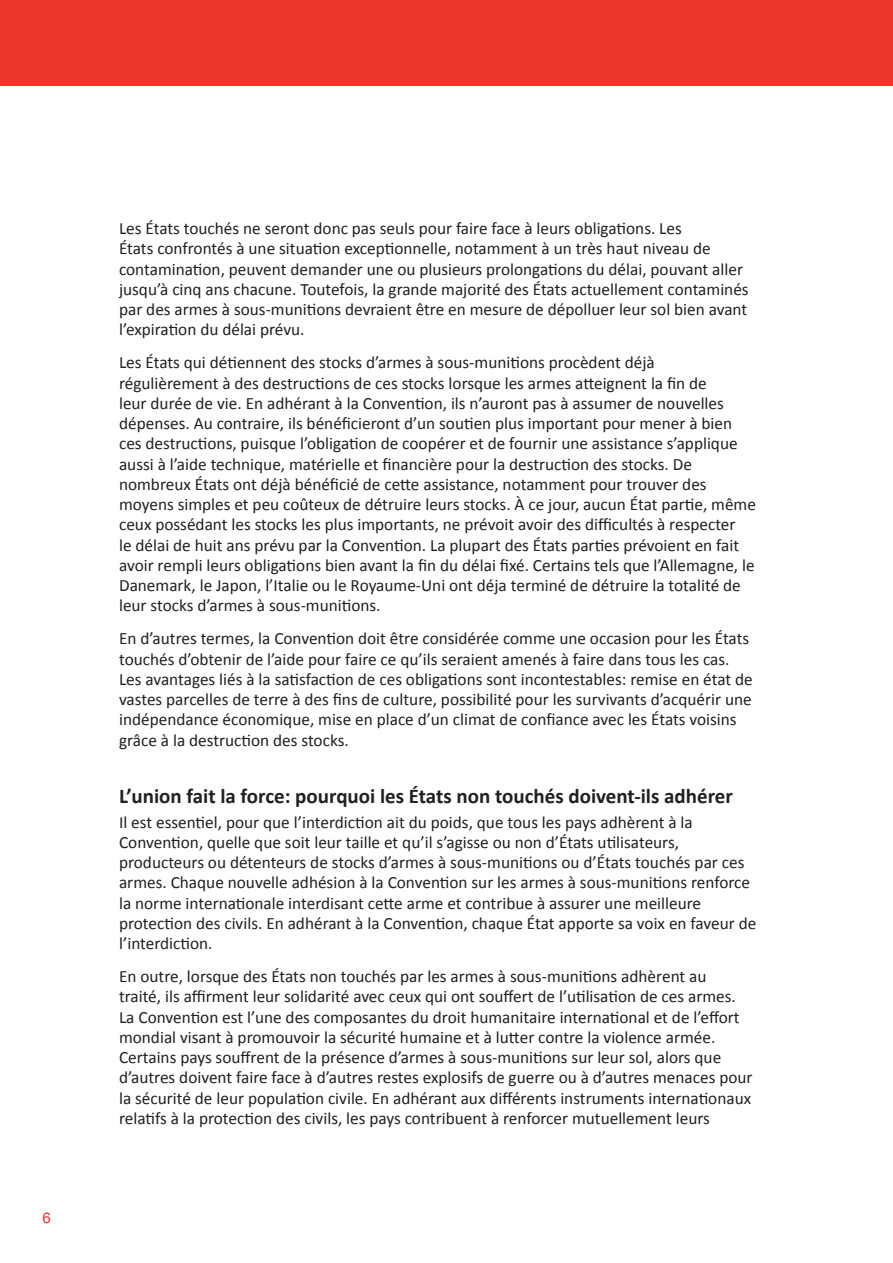
<style>
.page{position:relative;width:893px;height:1263px;background:#fff}
.page>*{position:absolute;margin:0;border:0;box-sizing:border-box;transform-origin:0 0}
.BLACK_SUB_B{font:700 21px "Calibri";color:#231f20}
.BODY_A{font:17.25px/20.2px "Calibri";color:#231f20}
.t1{font:15px "Helvetica";color:#ee3529}
</style>
<div class="page">
<div style="left:0;top:0;width:893px;height:85px;background:#ee3529"></div>
<p class="t1" style="left:43px;top:1206px;width:10px">6</p>
<p class="BODY_A" style="left:119px;top:218px;width:631px">Les États touchés ne seront donc pas seuls pour faire face à leurs obligations. Les<br>États confrontés à une situation exceptionnelle, notamment à un très haut niveau de contamination, peuvent demander une ou plusieurs prolongations du délai, pouvant aller jusqu’à cinq ans chacune. Toutefois, la grande majorité des États actuellement contaminés par des armes à sous-munitions devraient être en mesure de dépolluer leur sol bien avant l’expiration du délai prévu.</p>
<p class="BODY_A" style="left:119px;top:353px;width:638px">Les États qui détiennent des stocks d’armes à sous-munitions procèdent déjà régulièrement à des destructions de ces stocks lorsque les armes atteignent la fin de<br>leur durée de vie. En adhérant à la Convention, ils n’auront pas à assumer de nouvelles dépenses. Au contraire, ils bénéficieront d’un soutien plus important pour mener à bien ces destructions, puisque l’obligation de coopérer et de fournir une assistance s’applique aussi à l’aide technique, matérielle et financière pour la destruction des stocks. De nombreux États ont déjà bénéficié de cette assistance, notamment pour trouver des moyens simples et peu coûteux de détruire leurs stocks. À ce jour, aucun État partie, même ceux possédant les stocks les plus importants, ne prévoit avoir des difficultés à respecter<br>le délai de huit ans prévu par la Convention. La plupart des États parties prévoient en fait avoir rempli leurs obligations bien avant la fin du délai fixé. Certains tels que l’Allemagne, le Danemark, le Japon, l’Italie ou le Royaume-Uni ont déja terminé de détruire la totalité de leur stocks d’armes à sous-munitions.</p>
<p class="BODY_A" style="left:119px;top:629px;width:635px">En d’autres termes, la Convention doit être considérée comme une occasion pour les États touchés d’obtenir de l’aide pour faire ce qu’ils seraient amenés à faire dans tous les cas.<br>Les avantages liés à la satisfaction de ces obligations sont incontestables: remise en état de vastes parcelles de terre à des fins de culture, possibilité pour les survivants d’acquérir une indépendance économique, mise en place d’un climat de confiance avec les États voisins grâce à la destruction des stocks.</p>
<p class="BLACK_SUB_B" style="left:119px;top:783px;width:615px">L’union fait la force: pourquoi les États non touchés doivent-ils adhérer</p>
<p class="BODY_A" style="left:119px;top:812px;width:639px">Il est essentiel, pour que l’interdiction ait du poids, que tous les pays adhèrent à la Convention, quelle que soit leur taille et qu’il s’agisse ou non d’États utilisateurs, producteurs ou détenteurs de stocks d’armes à sous-munitions ou d’États touchés par ces armes. Chaque nouvelle adhésion à la Convention sur les armes à sous-munitions renforce la norme internationale interdisant cette arme et contribue à assurer une meilleure protection des civils. En adhérant à la Convention, chaque État apporte sa voix en faveur de l’interdiction.</p>
<p class="BODY_A" style="left:119px;top:966px;width:635px">En outre, lorsque des États non touchés par les armes à sous-munitions adhèrent au traité, ils affirment leur solidarité avec ceux qui ont souffert de l’utilisation de ces armes.<br>La Convention est l’une des composantes du droit humanitaire international et de l’effort mondial visant à promouvoir la sécurité humaine et à lutter contre la violence armée.<br>Certains pays souffrent de la présence d’armes à sous-munitions sur leur sol, alors que d’autres doivent faire face à d’autres restes explosifs de guerre ou à d’autres menaces pour la sécurité de leur population civile. En adhérant aux différents instruments internationaux relatifs à la protection des civils, les pays contribuent à renforcer mutuellement leurs</p>
</div>
